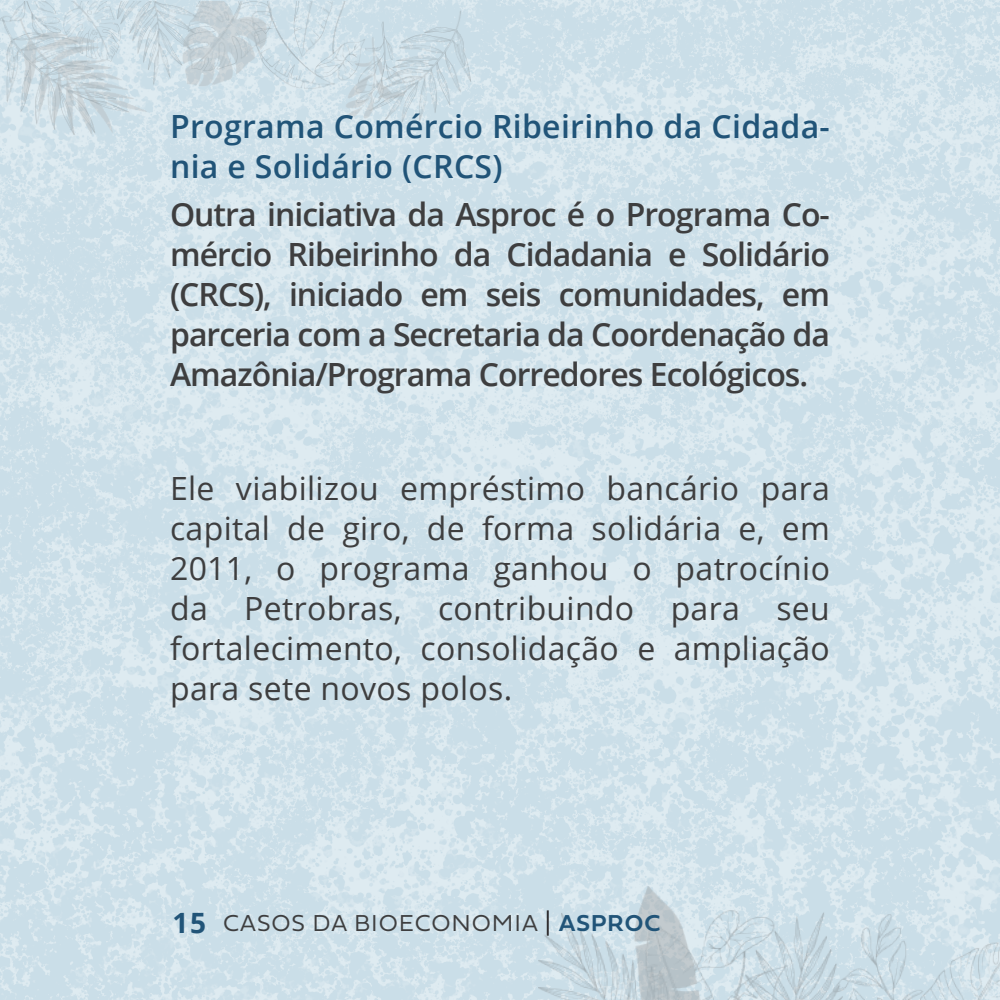
<style>
.page{position:relative;width:1000px;height:1000px;background:#fff}
.page>*{position:absolute;margin:0;border:0;box-sizing:border-box;transform-origin:0 0}
.corpo{font:32px/40px "Open Sans";letter-spacing:.01em;color:#3e3e3f;text-align:justify}
.corpo-2{font:600 32px/40px "Open Sans";letter-spacing:-.03em;color:#3e3e3f;text-align:justify}
.Subtitulo_Azul{font:600 32px/40px "Open Sans";letter-spacing:.01em;color:#215478}
.t1{font:24px "Fieldwork Geo Light";letter-spacing:.04em;color:#3e3e3f}
.s1{font-family:"Open Sans";font-weight:700;font-size:28px;color:#215478}
.s2{color:#231f20}
.s3{font-family:"Fieldwork Geo Demibold";color:#215478}
</style>
<div class="page">
<img style="left:0;top:0;width:1000px;height:1000px">
<img style="left:539px;top:887px;width:461px;height:113px">
<img style="left:0;top:1px;width:472px;height:135px">
<p class="Subtitulo_Azul" style="left:170px;top:106px;width:661px">Programa Comércio Ribeirinho da Cidada&shy;nia e Solidário (CRCS)</p>
<p class="corpo-2" style="left:170px;top:194px;width:661px">Outra iniciativa da Asproc é o Programa Co&shy;mércio Ribeirinho da Cidadania e Solidário (CRCS), iniciado em seis comunidades, em parceria com a Secretaria da Coordenação da Amazônia/Programa Corredores Ecológicos.</p>
<p class="corpo" style="left:170px;top:468px;width:661px">Ele viabilizou empréstimo bancário para capital de giro, de forma solidária e, em 2011, o programa ganhou o patrocínio da Petrobras, contribuindo para seu fortalecimento, consolidação e ampliação para sete novos polos.</p>
<p class="t1" style="left:173px;top:905px;width:489px"><span class="s1">15</span> CASOS DA BIOECONOMIA <span class="s2">|</span> <span class="s3">ASPROC</span></p>
</div>
